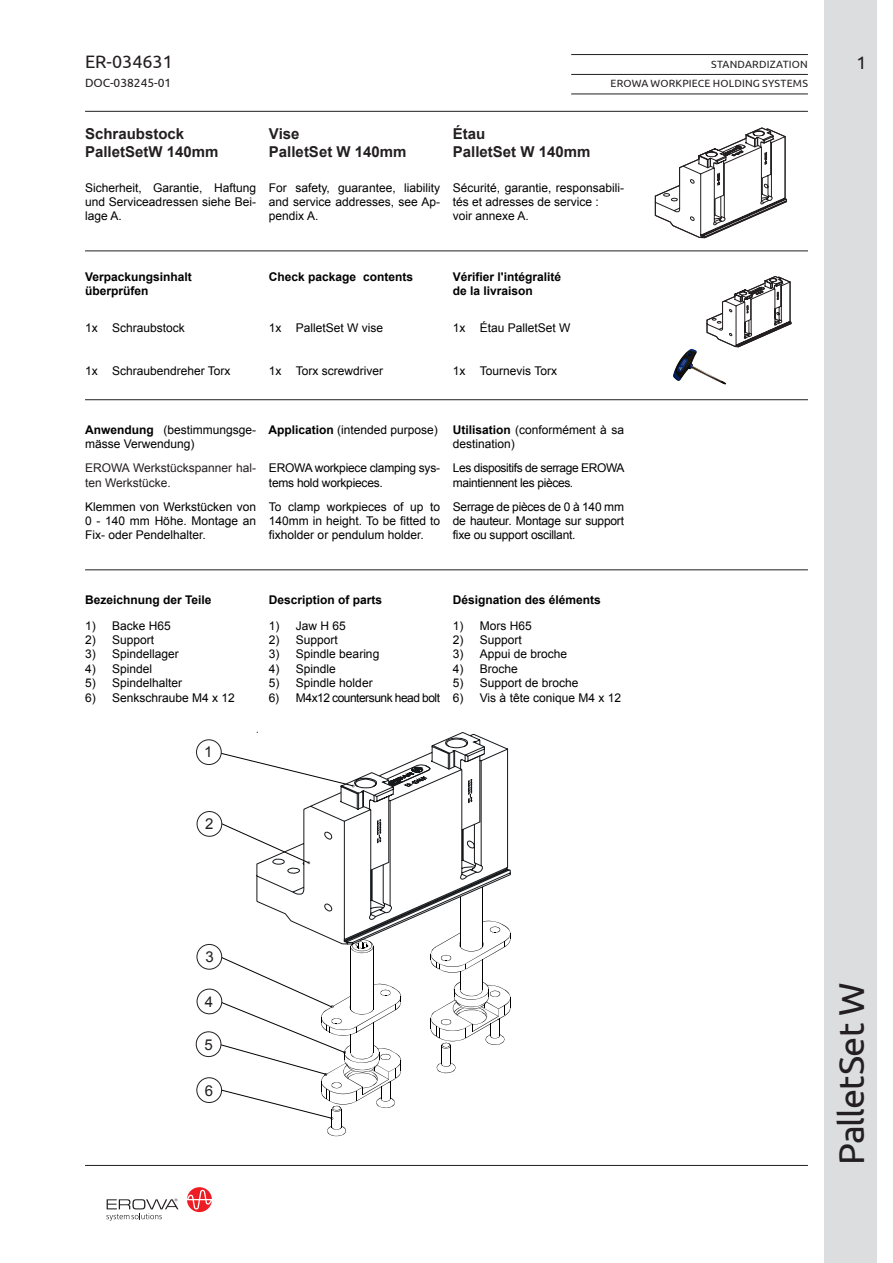
<style>
.page{position:relative;width:893px;height:1263px;background:#fff}
.page>*{position:absolute;margin:0;border:0;box-sizing:border-box;transform-origin:0 0}
.t1{font:36px "Ubuntu";letter-spacing:-.025em;color:#231f20}
.t2{font:18px "Ubuntu";color:#231f20}
.Produkte_Name_d{font:700 15px/18px "Arial";color:#231f20}
.Produkte_Name_e{font:700 15px/18px "Arial";color:#231f20}
.Produkte_Name_f{font:700 15px/18px "Arial";color:#231f20}
.t3{font:15px "Arial";color:#231f20}
.Standard_d{font:12px/14.4px "Arial";color:#000001;text-align:justify}
.Standard_e{font:12px/14.4px "Arial";color:#000001;text-align:justify}
.Standard_f{font:12px/14.4px "Arial";letter-spacing:-.02em;color:#000001}
.Standard_d_TAB{font:12px "Arial";color:#000001}
.Standard_f_TAB{font:12px "Arial";color:#000001}
.Standard_f-2{font:12px/14.4px "Arial";color:#000001}
.Standard_e_TAB{font:12px "Arial";color:#000001}
.Standard-Titel_f{font:700 12px "Arial";color:#000001}
.Standard-Titel_d{font:700 12px "Arial";color:#000001}
.Standard_e-2{font:12px/14.4px "Arial";letter-spacing:-.02em;color:#000001}
.Standard_d-2{font:12px/14.4px "Arial";color:#231f20}
.Standard-Titel_e{font:700 12px "Arial";color:#000001}
.Standard_e_TAB-2{font:12px "Arial";letter-spacing:-.04em;color:#000001}
.t4{font:12px "Ubuntu";color:#231f20}
.t5{font:10.5px "Ubuntu";letter-spacing:.02em;color:#231f20}
.t6{font:9.15px "Myriad";color:#231f20}
.t7{font:5.85px "Myriad";color:#231f20}
.s1{font-weight:700}
</style>
<div class="page">
<div style="left:824px;top:0;width:53px;height:1263px;background:#dcdddf"></div>
<svg style="left:187px;top:1187px;width:25px;height:25px"></svg>
<svg style="left:106px;top:1198px;width:72px;height:23px"></svg>
<hr style="left:571px;top:54px;width:237px;height:1px;background:#231f20">
<hr style="left:571px;top:74px;width:237px;height:1px;background:#231f20">
<hr style="left:571px;top:94px;width:237px;height:1px;background:#231f20">
<hr style="left:85px;top:1165px;width:723px;height:1px;background:#231f20">
<hr style="left:85px;top:111px;width:723px;height:1px;background:#231f20">
<hr style="left:85px;top:250px;width:723px;height:1px;background:#231f20">
<hr style="left:85px;top:399px;width:723px;height:1px;background:#231f20">
<hr style="left:85px;top:569px;width:723px;height:1px;background:#231f20">
<svg style="left:221px;top:753px;width:100px;height:363px"></svg>
<hr style="left:350px;top:946px;width:1px;height:64px;background:#000001">
<hr style="left:373px;top:946px;width:1px;height:64px;background:#000001">
<svg style="left:321px;top:984px;width:81px;height:152px"></svg>
<svg style="left:431px;top:946px;width:80px;height:127px"></svg>
<svg style="left:351px;top:946px;width:22px;height:7px"></svg>
<svg style="left:256px;top:732px;width:255px;height:214px"></svg>
<svg style="left:221px;top:820px;width:89px;height:44px"></svg>
<svg style="left:340px;top:737px;width:145px;height:134px"></svg>
<div style="left:196px;top:739px;width:26px;height:26px;border:1px solid #231f20;border-radius:50%"></div>
<div style="left:197px;top:811px;width:25px;height:26px;border:1px solid #231f20;border-radius:50%"></div>
<div style="left:197px;top:944px;width:25px;height:25px;border:1px solid #231f20;border-radius:50%"></div>
<div style="left:197px;top:989px;width:25px;height:25px;border:1px solid #231f20;border-radius:50%"></div>
<div style="left:196px;top:1077px;width:26px;height:26px;border:1px solid #231f20;border-radius:50%"></div>
<div style="left:196px;top:1031px;width:25px;height:26px;border:1px solid #231f20;border-radius:50%"></div>
<svg style="left:682px;top:349px;width:10px;height:8px"></svg>
<svg style="left:654px;top:127px;width:134px;height:112px"></svg>
<svg style="left:706px;top:276px;width:86px;height:72px"></svg>
<p class="t2" style="left:85px;top:51px;width:89px">ER-034631</p>
<p class="t5" style="left:711px;top:58px;width:98px">STANDARDIZATION</p>
<p class="t2" style="left:856px;top:52px;width:12px">1</p>
<p class="t4" style="left:85px;top:76px;width:88px">DOC-038245-01</p>
<p class="t5" style="left:611px;top:77px;width:199px">EROWA WORKPIECE HOLDING SYSTEMS</p>
<p class="Produkte_Name_d" style="left:85px;top:125px;width:135px">Schraubstock<br>PalletSetW 140mm</p>
<p class="Standard_d" style="left:85px;top:180px;width:173px">Sicherheit, Garantie, Haftung und Serviceadressen siehe Bei&shy;lage A.</p>
<p class="Produkte_Name_e" style="left:269px;top:125px;width:139px">Vise<br>PalletSet W 140mm</p>
<p class="Standard_e" style="left:269px;top:180px;width:173px">For safety, guarantee, liability and service addresses, see Ap&shy;pendix A.</p>
<p class="Produkte_Name_f" style="left:453px;top:125px;width:139px">Étau<br>PalletSet W 140mm</p>
<p class="t6" style="left:461px;top:148px;width:42px">ER-028697</p>
<p class="t6" style="left:561px;top:148px;width:42px">ER-025689</p>
<p class="Standard_f-2" style="left:453px;top:180px;width:173px">Sécurité, garantie, responsabili&shy;tés et adresses de service :</p>
<p class="Standard_f-2" style="left:453px;top:209px;width:78px">voir annexe A.</p>
<p class="t7" style="left:580px;top:198px;width:28px">ER-025691</p>
<p class="Standard-Titel_d" style="left:85px;top:269px;width:108px">Verpackungsinhalt</p>
<p class="Standard-Titel_d" style="left:85px;top:283px;width:65px">überprüfen</p>
<p class="Standard_d_TAB" style="left:85px;top:320px;width:101px">1x Schraubstock</p>
<p class="Standard_d_TAB" style="left:85px;top:363px;width:147px">1x Schraubendreher Torx</p>
<p class="Standard-Titel_e" style="left:269px;top:269px;width:146px">Check package contents</p>
<p class="Standard_e_TAB" style="left:269px;top:320px;width:116px">1x PalletSet W vise</p>
<p class="Standard_e_TAB" style="left:269px;top:363px;width:116px">1x Torx screwdriver</p>
<p class="Standard-Titel_f" style="left:453px;top:269px;width:110px">Vérifier l'intégralité</p>
<p class="Standard-Titel_f" style="left:453px;top:283px;width:82px">de la livraison</p>
<p class="Standard_f_TAB" style="left:453px;top:320px;width:119px">1x Étau PalletSet W</p>
<p class="Standard_f_TAB" style="left:453px;top:363px;width:106px">1x Tournevis Torx</p>
<p class="Standard_d" style="left:85px;top:423px;width:173px"><span class="s1">Anwendung</span> (bestimmungsge&shy;mässe Verwendung)</p>
<p class="Standard_d-2" style="left:85px;top:461px;width:173px">EROWA Werkstückspanner hal&shy;ten Werkstücke.</p>
<p class="Standard_d" style="left:85px;top:499px;width:173px">Klemmen von Werkstücken von 0 - 140 mm Höhe. Montage an Fix- oder Pendelhalter.</p>
<p class="Standard_e" style="left:269px;top:423px;width:171px"><span class="s1">Application</span> (intended purpose)</p>
<p class="Standard_e-2" style="left:269px;top:461px;width:173px">EROWA workpiece clamping sys&shy;tems hold workpieces.</p>
<p class="Standard_e" style="left:269px;top:499px;width:173px">To clamp workpieces of up to 140mm in height. To be fitted to fixholder or pendulum holder.</p>
<p class="Standard_f-2" style="left:453px;top:423px;width:173px"><span class="s1">Utilisation</span> (conformément à sa destination)</p>
<p class="Standard_f" style="left:453px;top:461px;width:173px">Les dispositifs de serrage EROWA maintiennent les pièces.</p>
<p class="Standard_f" style="left:453px;top:499px;width:173px;text-align:justify">Serrage de pièces de 0 à 140 mm de hauteur. Montage sur support fixe ou support oscillant.</p>
<p class="Standard-Titel_d" style="left:85px;top:592px;width:128px">Bezeichnung der Teile</p>
<p class="Standard_d_TAB" style="left:85px;top:617px;width:87px">1) Backe H65</p>
<p class="Standard_d_TAB" style="left:85px;top:632px;width:71px">2) Support</p>
<p class="Standard_d_TAB" style="left:85px;top:646px;width:95px">3) Spindellager</p>
<p class="Standard_d_TAB" style="left:85px;top:661px;width:69px">4) Spindel</p>
<p class="Standard_d_TAB" style="left:85px;top:675px;width:99px">5) Spindelhalter</p>
<p class="Standard_d_TAB" style="left:85px;top:689px;width:151px">6) Senkschraube M4 x 12</p>
<p class="t3" style="left:204px;top:742px;width:10px">1</p>
<p class="Standard-Titel_e" style="left:269px;top:592px;width:115px">Description of parts</p>
<p class="Standard_e_TAB" style="left:269px;top:617px;width:79px">1) Jaw H 65</p>
<p class="Standard_e_TAB" style="left:269px;top:632px;width:71px">2) Support</p>
<p class="Standard_e_TAB" style="left:269px;top:646px;width:112px">3) Spindle bearing</p>
<p class="Standard_e_TAB" style="left:269px;top:661px;width:69px">4) Spindle</p>
<p class="Standard_e_TAB" style="left:269px;top:675px;width:105px">5) Spindle holder</p>
<p class="Standard_e_TAB-2" style="left:269px;top:689px;width:173px">6) M4x12 countersunk head bolt</p>
<p class="Standard-Titel_f" style="left:453px;top:592px;width:150px">Désignation des éléments</p>
<p class="Standard_f_TAB" style="left:453px;top:617px;width:81px">1) Mors H65</p>
<p class="Standard_f_TAB" style="left:453px;top:632px;width:71px">2) Support</p>
<p class="Standard_f_TAB" style="left:453px;top:646px;width:116px">3) Appui de broche</p>
<p class="Standard_f_TAB" style="left:453px;top:661px;width:67px">4) Broche</p>
<p class="Standard_f_TAB" style="left:453px;top:675px;width:127px">5) Support de broche</p>
<p class="Standard_f_TAB" style="left:453px;top:689px;width:170px">6) Vis à tête conique M4 x 12</p>
<p class="t3" style="left:205px;top:814px;width:10px">2</p>
<p class="t3" style="left:205px;top:947px;width:10px">3</p>
<p class="t3" style="left:205px;top:991px;width:10px">4</p>
<p class="t3" style="left:204px;top:1035px;width:10px">5</p>
<p class="t3" style="left:205px;top:1080px;width:10px">6</p>
<p class="t1" style="left:830px;top:1165px;width:184px;rotate:-90deg">PalletSet W</p>
</div>
